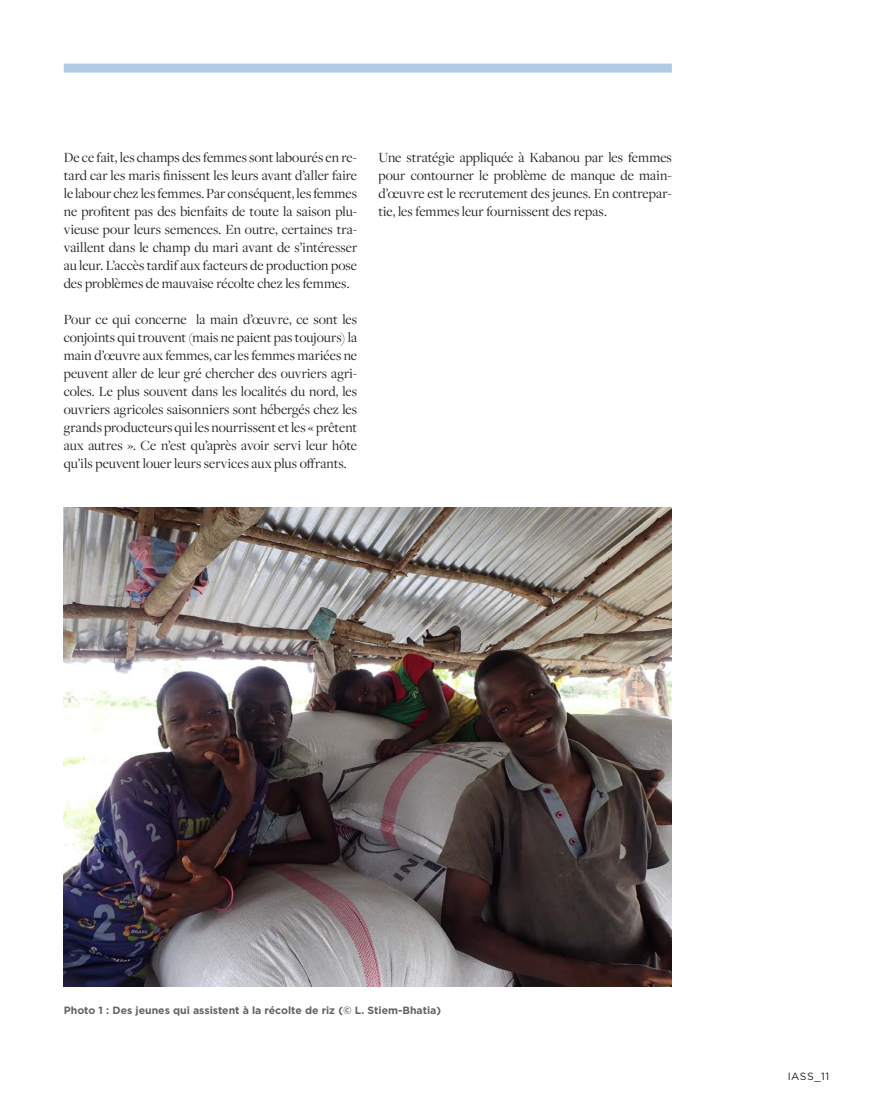
<style>
.page{position:relative;width:893px;height:1106px;background:#fff}
.page>*{position:absolute;margin:0;border:0;box-sizing:border-box;transform-origin:0 0}
.t1{font:14.55px/18px "Freight Disp Pro";color:#231f20;text-align:justify}
.t2{font:700 10.5px "Gotham";color:#636366}
.t3{font:10.5px "Gotham";letter-spacing:.04em;color:#231f20}
</style>
<div class="page">
<div style="left:64px;top:64px;width:608px;height:9px;background:#b1cae5"></div>
<img style="left:64px;top:507px;width:608px;height:479px">
<p class="t1" style="left:64px;top:148px;width:295px">De ce fait, les champs des femmes sont labourés en re&shy;tard car les maris finissent les leurs avant d’aller faire le labour chez les femmes. Par conséquent, les femmes ne profitent pas des bienfaits de toute la saison plu&shy;vieuse pour leurs semences. En outre, certaines tra&shy;vaillent dans le champ du mari avant de s’intéresser au leur. L’accès tardif aux facteurs de production pose des problèmes de mauvaise récolte chez les femmes.</p>
<p class="t1" style="left:64px;top:310px;width:295px">Pour ce qui concerne la main d’œuvre, ce sont les conjoints qui trouvent (mais ne paient pas toujours) la main d’œuvre aux femmes, car les femmes mariées ne peuvent aller de leur gré chercher des ouvriers agri&shy;coles. Le plus souvent dans les localités du nord, les ouvriers agricoles saisonniers sont hébergés chez les grands producteurs qui les nourrissent et les « prêtent aux autres ». Ce n’est qu’après avoir servi leur hôte qu’ils peuvent louer leurs services aux plus offrants.</p>
<p class="t1" style="left:378px;top:148px;width:295px">Une stratégie appliquée à Kabanou par les femmes pour contourner le problème de manque de main&shy;d’œuvre est le recrutement des jeunes. En contrepar&shy;tie, les femmes leur fournissent des repas.</p>
<p class="t2" style="left:64px;top:1003px;width:379px">Photo 1 : Des jeunes qui assistent à la récolte de riz (© L. Stiem-Bhatia)</p>
<p class="t3" style="left:788px;top:1070px;width:43px">IASS_11</p>
</div>
